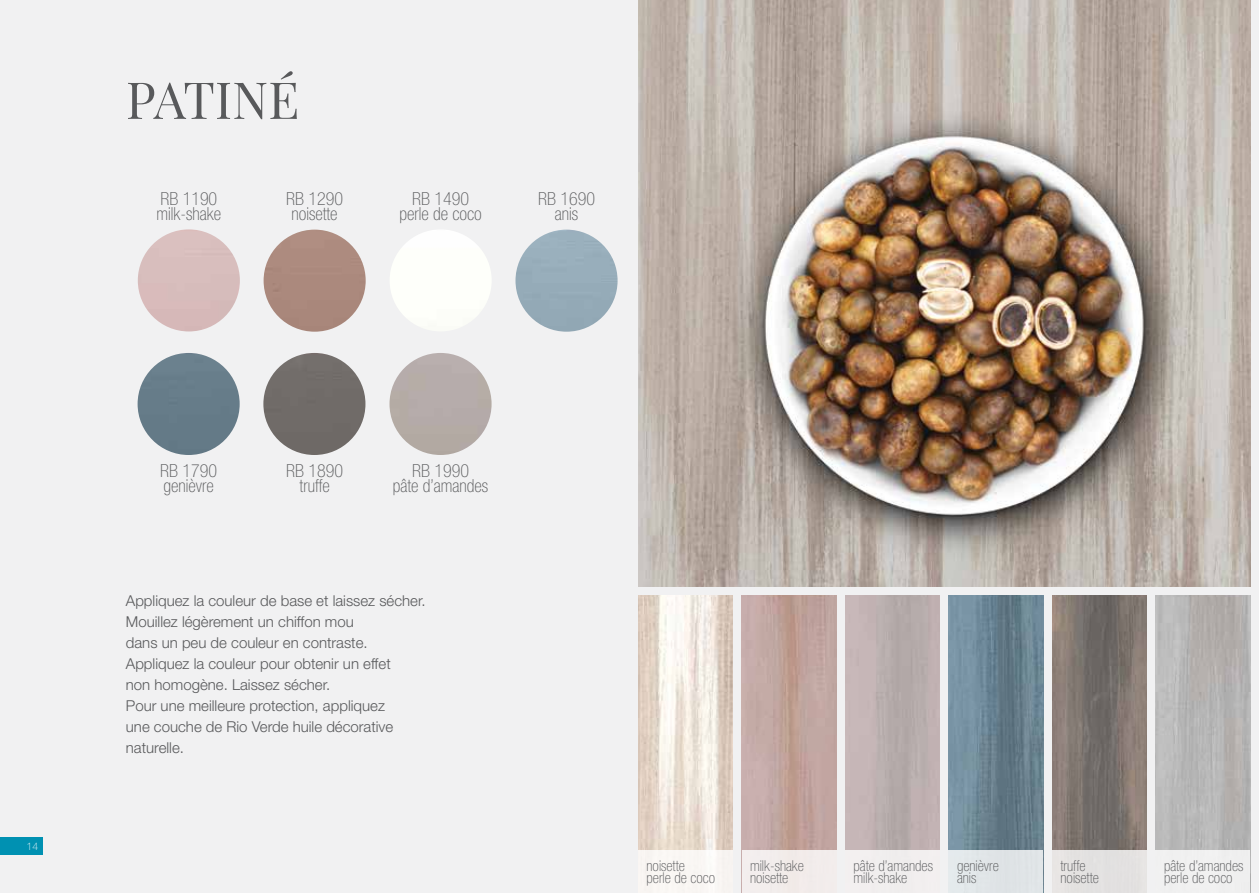
<style>
.page{position:relative;width:1259px;height:893px;background:#f1f1f2}
.page>*{position:absolute;margin:0;border:0;box-sizing:border-box;transform-origin:0 0}
.t1{font:51px "Playfair Display";color:#58595b}
.t2{font:100 condensed 18px/15px "Helvetica Neue LT Std";color:#58595b;text-align:center}
.t3{font:300 15px/21px "Helvetica Neue LT Std";color:#58595b}
.t4{font:100 condensed 15px/12px "Helvetica Neue LT Std";color:#58595b}
.t5{font:100 10.5px "Helvetica Neue LT Std";color:#fff}
</style>
<div class="page">
<img style="left:638px;top:0;width:612px;height:587px">
<div style="left:389px;top:229px;width:103px;height:102px;background:#fefffa;border-radius:51px"></div>
<div style="left:264px;top:230px;width:102px;height:102px;background:#ab897d;border-radius:51px"></div>
<div style="left:515px;top:230px;width:102px;height:102px;background:#96acb9;border-radius:51px"></div>
<div style="left:389px;top:353px;width:102px;height:102px;background:#b6aca9;border-radius:51px"></div>
<div style="left:138px;top:353px;width:102px;height:102px;background:#667c89;border-radius:51px"></div>
<div style="left:263px;top:353px;width:102px;height:102px;background:#706b68;border-radius:51px"></div>
<div style="left:138px;top:229px;width:102px;height:102px;background:#d8bcbb;border-radius:51px"></div>
<img style="left:1052px;top:595px;width:94px;height:255px">
<div style="left:1052px;top:850px;width:94px;height:43px;background:#e3e1e1"></div>
<img style="left:948px;top:595px;width:95px;height:255px">
<div style="left:948px;top:850px;width:95px;height:43px;background:#e0e5e7"></div>
<img style="left:741px;top:595px;width:95px;height:255px">
<div style="left:741px;top:850px;width:95px;height:43px;background:#f2eceb"></div>
<img style="left:638px;top:595px;width:95px;height:255px">
<div style="left:638px;top:850px;width:95px;height:43px;background:#f9f6f3"></div>
<img style="left:1155px;top:595px;width:95px;height:255px">
<div style="left:0;top:838px;width:43px;height:17px;background:#0091b2"></div>
<h1 class="t1" style="left:126px;top:68px;width:175px">PATINÉ</h1>
<p class="t2" style="left:156px;top:191px;width:66px;text-align:left">RB 1190 milk-shake</p>
<p class="t2" style="left:286px;top:191px;width:58px">RB 1290 noisette</p>
<p class="t2" style="left:538px;top:191px;width:58px">RB 1690 anis</p>
<p class="t2" style="left:399px;top:191px;width:84px">RB 1490 perle de coco</p>
<p class="t5" style="left:27px;top:840px;width:13px">14</p>
<p class="t2" style="left:160px;top:463px;width:58px;text-align:left">RB 1790 genièvre</p>
<p class="t2" style="left:286px;top:463px;width:58px">RB 1890 truffe</p>
<p class="t2" style="left:393px;top:463px;width:97px">RB 1990<br>pâte d’amandes</p>
<p class="t3" style="left:126px;top:590px;width:301px">Appliquez la couleur de base et laissez sécher.<br>Mouillez légèrement un chiffon mou<br>dans un peu de couleur en contraste.<br>Appliquez la couleur pour obtenir un effet<br>non homogène. Laissez sécher.<br>Pour une meilleure protection, appliquez<br>une couche de Rio Verde huile décorative naturelle.</p>
<p class="t4" style="left:646px;top:860px;width:70px">noisette<br>perle de coco</p>
<p class="t4" style="left:1164px;top:860px;width:81px">pâte d’amandes perle de coco</p>
<p class="t4" style="left:853px;top:860px;width:81px">pâte d’amandes milk-shake</p>
<p class="t4" style="left:957px;top:860px;width:43px">genièvre anis</p>
<p class="t4" style="left:750px;top:860px;width:55px">milk-shake noisette</p>
<p class="t4" style="left:1060px;top:860px;width:40px">truffe noisette</p>
</div>
